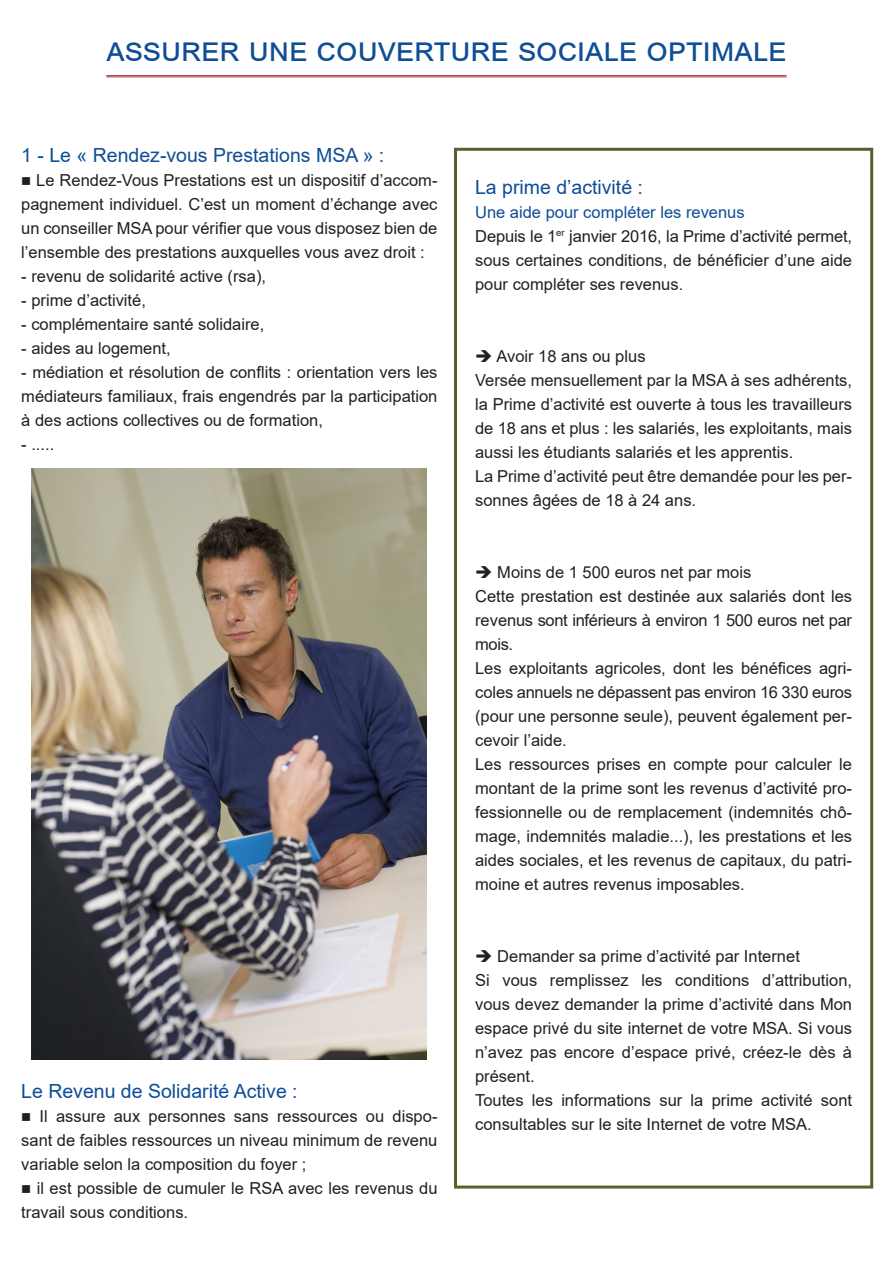
<style>
.page{position:relative;width:893px;height:1263px;background:#fff}
.page>*{position:absolute;margin:0;border:0;box-sizing:border-box;transform-origin:0 0}
.t1{font:33px "Arial";color:#0f4d96}
.t2{font:19.5px "Arial";color:#0f4d96}
.t3{font:16.5px/24px "Arial";color:#231f20;text-align:justify}
.t4{font:16.5px "Arial";color:#0f4d96}
</style>
<div class="page">
<hr style="left:106px;top:75px;width:681px;height:1px;background:#a8362d">
<hr style="left:106px;top:77px;width:681px;height:1px;background:#a8362d">
<img style="left:32px;top:469px;width:395px;height:590px">
<div style="left:454px;top:148px;width:419px;height:1040px;border:3px solid #52642c"></div>
<p class="t1" style="left:106px;top:27px;width:682px">assurer une couverture sociale optimale</p>
<p class="t2" style="left:21px;top:142px;width:365px">1 - Le « Rendez-vous Prestations MSA » :</p>
<p class="t3" style="left:21px;top:168px;width:418px">■ Le Rendez-Vous Prestations est un dispositif d’accom&shy;pagnement individuel. C’est un moment d’échange avec un conseiller MSA pour vérifier que vous disposez bien de l’ensemble des prestations auxquelles vous avez droit :</p>
<p class="t3" style="left:21px;top:264px;width:246px">- revenu de solidarité active (rsa),</p>
<p class="t3" style="left:21px;top:288px;width:126px">- prime d’activité,</p>
<p class="t3" style="left:21px;top:312px;width:244px">- complémentaire santé solidaire,</p>
<p class="t3" style="left:21px;top:336px;width:151px">- aides au logement,</p>
<p class="t3" style="left:21px;top:360px;width:418px">- médiation et résolution de conflits : orientation vers les médiateurs familiaux, frais engendrés par la participation à des actions collectives ou de formation,</p>
<p class="t3" style="left:21px;top:432px;width:35px">- .....</p>
<p class="t2" style="left:21px;top:1078px;width:278px">Le Revenu de Solidarité Active :</p>
<p class="t3" style="left:21px;top:1104px;width:418px">■ Il assure aux personnes sans ressources ou dispo&shy;sant de faibles ressources un niveau minimum de revenu variable selon la composition du foyer ;</p>
<p class="t3" style="left:21px;top:1176px;width:418px">■ il est possible de cumuler le RSA avec les revenus du travail sous conditions.</p>
<p class="t2" style="left:475px;top:173px;width:169px">La prime d’activité :</p>
<p class="t4" style="left:475px;top:201px;width:271px">Une aide pour compléter les revenus</p>
<p class="t3" style="left:475px;top:224px;width:378px">Depuis le 1<sup>er</sup> janvier 2016, la Prime d’activité permet, sous certaines conditions, de bénéficier d’une aide pour compléter ses revenus.</p>
<p class="t3" style="left:475px;top:344px;width:172px">➔ Avoir 18 ans ou plus</p>
<p class="t3" style="left:475px;top:368px;width:379px">Versée mensuellement par la MSA à ses adhérents, la Prime d’activité est ouverte à tous les travailleurs de 18 ans et plus : les salariés, les exploitants, mais aussi les étudiants salariés et les apprentis.</p>
<p class="t3" style="left:475px;top:464px;width:379px">La Prime d’activité peut être demandée pour les per&shy;sonnes âgées de 18 à 24 ans.</p>
<p class="t3" style="left:475px;top:560px;width:278px">➔ Moins de 1 500 euros net par mois</p>
<p class="t3" style="left:475px;top:584px;width:379px">Cette prestation est destinée aux salariés dont les revenus sont inférieurs à environ 1 500 euros net par mois.</p>
<p class="t3" style="left:475px;top:656px;width:379px">Les exploitants agricoles, dont les bénéfices agri&shy;coles annuels ne dépassent pas environ 16 330 euros (pour une personne seule), peuvent également per&shy;cevoir l’aide.</p>
<p class="t3" style="left:475px;top:752px;width:379px">Les ressources prises en compte pour calculer le montant de la prime sont les revenus d’activité pro&shy;fessionnelle ou de remplacement (indemnités chô&shy;mage, indemnités maladie...), les prestations et les aides sociales, et les revenus de capitaux, du patri&shy;moine et autres revenus imposables.</p>
<p class="t3" style="left:475px;top:944px;width:326px">➔ Demander sa prime d’activité par Internet</p>
<p class="t3" style="left:475px;top:968px;width:378px">Si vous remplissez les conditions d’attribution, vous devez demander la prime d’activité dans Mon espace privé du site internet de votre MSA. Si vous n’avez pas encore d’espace privé, créez-le dès à présent.</p>
<p class="t3" style="left:475px;top:1088px;width:378px">Toutes les informations sur la prime activité sont consultables sur le site Internet de votre MSA.</p>
</div>
